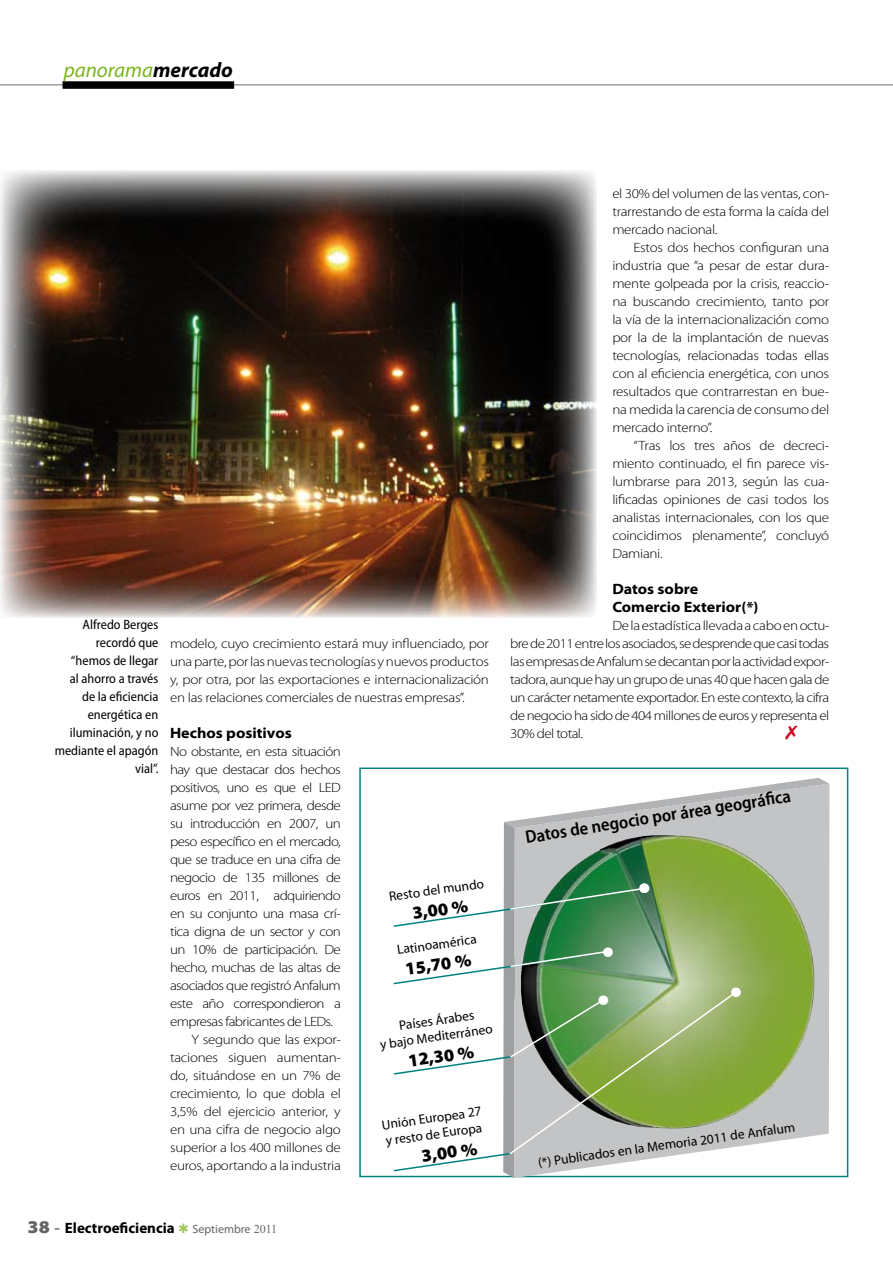
<style>
.page{position:relative;width:893px;height:1263px;background:#fff}
.page>*{position:absolute;margin:0;border:0;box-sizing:border-box;transform-origin:0 0}
.t1{font:italic 21px "Myriad Pro";color:#7ab51d}
.t2{font:600 semi-condensed 18px "Myriad Pro";color:#000}
.t3{font:900 18px "Myriad Pro";color:#000}
.t4{font:700 semi-expanded 15px/18px "Myriad Pro";color:#000}
.t5{font:700 15px "Myriad Pro";color:#000}
.t6{font:300 13.5px/18px "Myriad Pro";letter-spacing:-.035em;color:#000;text-align:justify;scale:1.11 1}
.t7{font:13.5px/16.2px "Myriad Pro";color:#000}
.t8{font:semi-condensed 13.5px/18px "Myriad Pro";color:#000;text-align:right}
.t9{font:13.5px "Zapf Dingbats";color:#fff}
.s1{font-weight:700;color:#000}
.s2{font-weight:900;font-stretch:semi-expanded;font-size:18px;color:#646567}
.s3{font-family:"Times New Roman";font-weight:400;font-size:18px;color:#646567}
.s4{font-weight:400;font-size:12px;color:#646567}
.s5{font-family:"Times New Roman";font-weight:400;font-size:12px;color:#646567}
</style>
<div class="page">
<hr style="left:0;top:84px;width:893px;height:2px;background:#9c9d9f">
<div style="left:63px;top:81px;width:171px;height:8px;background:#000"></div>
<img style="left:829px;top:798px;width:20px;height:367px">
<img style="left:0;top:170px;width:596px;height:447px">
<svg style="left:390px;top:778px;width:439px;height:400px"></svg>
<h1 class="t1" style="left:64px;top:57px;width:171px">panorama<span class="s1">mercado</span></h1>
<p class="t8" style="left:55px;top:616px;width:105px">Alfredo Berges recordó que “hemos de llegar<br>al ahorro a través de la eficiencia energética en iluminación, y no mediante el apagón vial”.</p>
<p class="t6" style="left:170px;top:635px;width:289px">modelo, cuyo crecimiento estará muy influenciado, por una parte, por las nuevas tecnologías y nuevos productos y, por otra, por las exportaciones e internacionalización en las relaciones comerciales de nuestras empresas”.</p>
<p class="t4" style="left:170px;top:724px;width:123px">Hechos positivos</p>
<p class="t6" style="left:170px;top:743px;width:155px">No obstante, en esta situación</p>
<p class="t6" style="left:170px;top:761px;width:155px">hay que destacar dos hechos</p>
<p class="t6" style="left:170px;top:779px;width:155px">positivos, uno es que el LED</p>
<p class="t6" style="left:170px;top:797px;width:155px">asume por vez primera, desde</p>
<p class="t6" style="left:170px;top:815px;width:155px">su introducción en 2007, un</p>
<p class="t6" style="left:170px;top:833px;width:155px">peso específico en el mercado,</p>
<p class="t6" style="left:170px;top:851px;width:155px">que se traduce en una cifra de</p>
<p class="t6" style="left:170px;top:869px;width:155px">negocio de 135 millones de</p>
<p class="t6" style="left:170px;top:887px;width:155px">euros en 2011, adquiriendo</p>
<p class="t6" style="left:170px;top:905px;width:155px">en su conjunto una masa crí-</p>
<p class="t6" style="left:170px;top:923px;width:155px">tica digna de un sector y con</p>
<p class="t6" style="left:170px;top:941px;width:155px">un 10% de participación. De</p>
<p class="t6" style="left:170px;top:959px;width:155px">hecho, muchas de las altas de</p>
<p class="t6" style="left:170px;top:977px;width:155px">asociados que registró Anfalum</p>
<p class="t6" style="left:170px;top:995px;width:155px">este año correspondieron a</p>
<p class="t6" style="left:170px;top:1013px;width:148px">empresas fabricantes de LEDs.</p>
<p class="t6" style="left:191px;top:1031px;width:136px">Y segundo que las expor-</p>
<p class="t6" style="left:170px;top:1049px;width:155px">taciones siguen aumentan-</p>
<p class="t6" style="left:170px;top:1067px;width:155px">do, situándose en un 7% de</p>
<p class="t6" style="left:170px;top:1085px;width:155px">crecimiento, lo que dobla el</p>
<p class="t6" style="left:170px;top:1103px;width:155px">3,5% del ejercicio anterior, y</p>
<p class="t6" style="left:170px;top:1121px;width:155px">en una cifra de negocio algo</p>
<p class="t6" style="left:170px;top:1139px;width:155px">superior a los 400 millones de</p>
<p class="t6" style="left:170px;top:1157px;width:155px">euros, aportando a la industria</p>
<p class="t7" style="left:388px;top:888px;width:97px;rotate:-8deg">Resto del mundo</p>
<h2 class="t3" style="left:411px;top:903px;width:58px;rotate:-8deg">3,00 %</h2>
<p class="t7" style="left:396px;top:942px;width:82px;rotate:-8deg">Latinoamérica</p>
<h2 class="t3" style="left:404px;top:959px;width:68px;rotate:-8deg">15,70 %</h2>
<p class="t7" style="left:377px;top:1020px;width:115px;text-align:center;rotate:-8deg">Países Árabes<br>y bajo Mediterráneo</p>
<h2 class="t3" style="left:407px;top:1050px;width:68px;rotate:-8deg">12,30 %</h2>
<p class="t7" style="left:381px;top:1117px;width:102px;rotate:-8deg">Unión Europea 27 y resto de Europa</p>
<h2 class="t3" style="left:420px;top:1146px;width:58px;rotate:-8deg">3,00 %</h2>
<p class="t6" style="left:612px;top:185px;width:197px">el 30% del volumen de las ventas, con&shy;trarrestando de esta forma la caída del mercado nacional.</p>
<p class="t6" style="left:612px;top:239px;width:197px;text-indent:21px">Estos dos hechos configuran una industria que “a pesar de estar dura&shy;mente golpeada por la crisis, reaccio&shy;na buscando crecimiento, tanto por la vía de la internacionalización como por la de la implantación de nuevas tecnologías, relacionadas todas ellas con al eficiencia energética, con unos resultados que contrarrestan en bue&shy;na medida la carencia de consumo del mercado interno”.</p>
<p class="t6" style="left:612px;top:437px;width:197px;text-indent:21px">“Tras los tres años de decreci&shy;miento continuado, el fin parece vis&shy;lumbrarse para 2013, según las cua&shy;lificadas opiniones de casi todos los analistas internacionales, con los que coincidimos plenamente”, concluyó Damiani.</p>
<p class="t4" style="left:612px;top:580px;width:148px">Datos sobre<br>Comercio Exterior(*)</p>
<p class="t6" style="left:612px;top:617px;width:197px">De la estadística llevada a cabo en octu-</p>
<p class="t6" style="left:510px;top:635px;width:289px">bre de 2011 entre los asociados, se desprende que casi todas las empresas de Anfalum se decantan por la actividad expor&shy;tadora, aunque hay un grupo de unas 40 que hacen gala de un carácter netamente exportador. En este contexto, la cifra de negocio ha sido de 404 millones de euros y representa el 30% del total.</p>
<h2 class="t2" style="left:524px;top:828px;width:270px;rotate:-9deg">Datos de negocio por área geográfi ca</h2>
<p class="t9" style="left:603px;top:946px;width:12px">●</p>
<p class="t9" style="left:598px;top:994px;width:12px">●</p>
<p class="t9" style="left:639px;top:882px;width:12px">●</p>
<p class="t9" style="left:731px;top:986px;width:12px">●</p>
<p class="t7" style="left:537px;top:1154px;width:261px;rotate:-8deg">(*) Publicados en la Memoria 2011 de Anfalum</p>
<p class="t5" style="left:28px;top:1218px;width:251px"><span class="s2">38</span> <span class="s3">-</span> Electroeficiencia <span class="s4">Septiembre</span> <span class="s5">2011</span></p>
</div>
